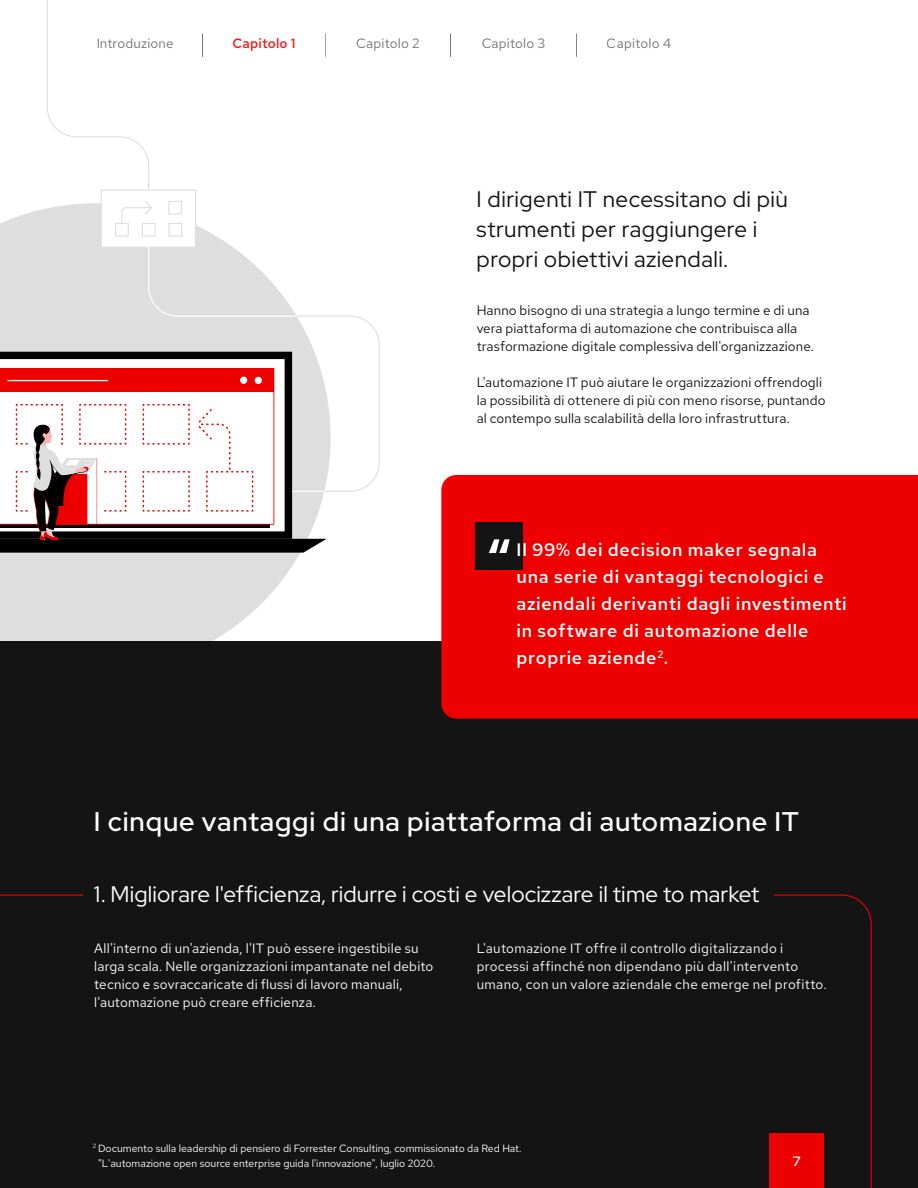
<style>
.page{position:relative;width:918px;height:1188px;background:#fff}
.page>*{position:absolute;margin:0;border:0;box-sizing:border-box;transform-origin:0 0}
.t1{font:500 27px "Red Hat Display";letter-spacing:.03em;color:#fff}
.t2{font:22.5px/30px "Red Hat Display";letter-spacing:.02em;color:#141414}
.t3{font:22.5px "Red Hat Display";letter-spacing:.005em;color:#fff}
.t4{font:500 18px/27px "Red Hat Text";letter-spacing:.04em;color:#fff}
.t5{font:13.5px/18px "Red Hat Text";letter-spacing:.005em;color:#141414}
.t6{font:13.5px/18px "Red Hat Text";letter-spacing:.02em;color:#fff}
.t7{font:500 13.5px "Red Hat Text";letter-spacing:.015em;color:#f01a1a}
.t8{font:500 13.5px "Red Hat Display";color:#fff}
.t9{font:10.5px/15px "Red Hat Text";color:#fff}
</style>
<div class="page">
<svg style="left:331px;top:315px;width:49px;height:177px"></svg>
<svg style="left:0;top:203px;width:300px;height:438px;fill:#dedede"></svg>
<svg style="left:0;top:352px;width:148px;height:16px"></svg>
<svg style="left:0;top:368px;width:327px;height:185px"></svg>
<svg style="left:0;top:208px;width:47px;height:96px;background:#e0e0e0"></svg>
<div style="left:0;top:641px;width:918px;height:547px;background:#141414"></div>
<div style="left:769px;top:1133px;width:55px;height:55px;background:#e00"></div>
<div style="left:441px;top:475px;width:477px;height:244px;background:#e00"></div>
<div style="left:475px;top:522px;width:48px;height:48px;background:#141414"></div>
<svg style="left:489px;top:539px;width:21px;height:14px"></svg>
<svg style="left:773px;top:894px;width:99px;height:294px"></svg>
<div style="left:101px;top:190px;width:95px;height:58px;background:#fff;border:1px solid #dedede"></div>
<div style="left:115px;top:223px;width:14px;height:14px;border:1px solid #dedede"></div>
<div style="left:142px;top:223px;width:14px;height:14px;border:1px solid #dedede"></div>
<div style="left:169px;top:223px;width:13px;height:14px;border:1px solid #dedede"></div>
<div style="left:168px;top:201px;width:14px;height:14px;border:1px solid #dedede"></div>
<svg style="left:121px;top:201px;width:32px;height:24px"></svg>
<svg style="left:47px;top:0;width:103px;height:191px"></svg>
<hr style="left:0;top:895px;width:83px;height:1px;background:#e00">
<svg style="left:148px;top:243px;width:183px;height:249px"></svg>
<p class="t5" style="left:96px;top:35px;width:79px">Introduzione</p>
<p class="t7" style="left:232px;top:35px;width:64px">Capitolo 1</p>
<p class="t5" style="left:356px;top:35px;width:65px">Capitolo 2</p>
<p class="t5" style="left:481px;top:35px;width:65px">Capitolo 3</p>
<p class="t5" style="left:607px;top:35px;width:66px">Capitolo 4</p>
<h2 class="t2" style="left:477px;top:183px;width:313px">I dirigenti IT necessitano di più strumenti per raggiungere i propri obiettivi aziendali.</h2>
<p class="t5" style="left:477px;top:301px;width:339px">Hanno bisogno di una strategia a lungo termine e di una vera piattaforma di automazione che contribuisca alla trasformazione digitale complessiva dell'organizzazione.</p>
<p class="t5" style="left:477px;top:373px;width:350px">L'automazione IT può aiutare le organizzazioni offrendogli la possibilità di ottenere di più con meno risorse, puntando al contempo sulla scalabilità della loro infrastruttura.</p>
<h3 class="t4" style="left:517px;top:536px;width:332px">Il 99% dei decision maker segnala una serie di vantaggi tecnologici e aziendali derivanti dagli investimenti in software di automazione delle proprie aziende<sup>2</sup>.</h3>
<h1 class="t1" style="left:94px;top:804px;width:706px">I cinque vantaggi di una piattaforma di automazione IT</h1>
<h2 class="t3" style="left:94px;top:879px;width:667px">1. Migliorare l'efficienza, ridurre i costi e velocizzare il time to market</h2>
<p class="t6" style="left:94px;top:939px;width:341px">All'interno di un'azienda, l'IT può essere ingestibile su larga scala. Nelle organizzazioni impantanate nel debito tecnico e sovraccaricate di flussi di lavoro manuali, l'automazione può creare efficienza.</p>
<p class="t6" style="left:477px;top:939px;width:351px">L'automazione IT offre il controllo digitalizzando i processi affinché non dipendano più dall'intervento umano, con un valore aziendale che emerge nel profitto.</p>
<p class="t9" style="left:98px;top:1140px;width:425px;text-indent:-5px"><sup>2</sup> Documento sulla leadership di pensiero di Forrester Consulting, commissionato da Red Hat. "L'automazione open source enterprise guida l'innovazione", luglio 2020.</p>
<p class="t8" style="left:793px;top:1153px;width:9px">7</p>
</div>
